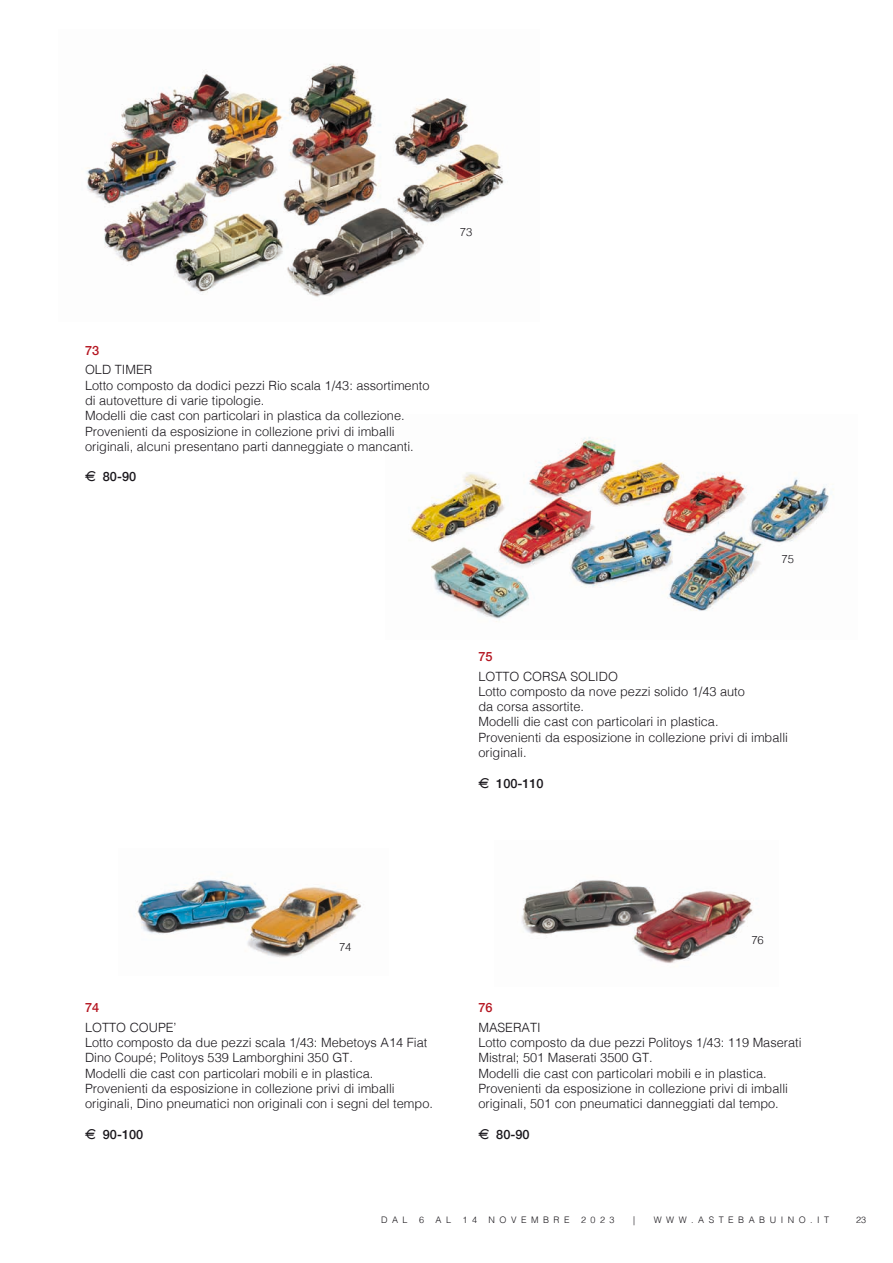
<style>
.page{position:relative;width:893px;height:1263px;background:#fff}
.page>*{position:absolute;margin:0;border:0;box-sizing:border-box;transform-origin:0 0}
.t1{font:300 12.75px/15.3px "Helvetica";color:#1a171c}
.t2{font:500 12.75px "Helvetica Neue";color:#1a171c}
.t3{font:500 12.75px "Helvetica Neue";letter-spacing:-.005em;color:#b51621}
.t4{font:300 11.25px "Helvetica";letter-spacing:-.005em;color:#1a171c}
.t5{font:300 9px "Helvetica";letter-spacing:.5em;color:#1a171c}
.s1{font-family:"Eurofont";font-weight:400}
</style>
<div class="page">
<img style="left:410px;top:437px;width:424px;height:185px">
<img style="left:86px;top:64px;width:418px;height:233px">
<img style="left:521px;top:880px;width:232px;height:83px">
<img style="left:137px;top:879px;width:224px;height:79px">
<p class="t4" style="left:460px;top:222px;width:14px">73</p>
<p class="t3" style="left:85px;top:340px;width:16px">73</p>
<p class="t1" style="left:85px;top:361px;width:346px">OLD TIMER<br>Lotto composto da dodici pezzi Rio scala 1/43: assortimento di autovetture di varie tipologie.<br>Modelli die cast con particolari in plastica da collezione.<br>Provenienti da esposizione in collezione privi di imballi originali, alcuni presentano parti danneggiate o mancanti.</p>
<p class="t2" style="left:85px;top:467px;width:53px"><span class="s1">E</span> 80-90</p>
<p class="t4" style="left:781px;top:549px;width:14px">75</p>
<p class="t3" style="left:478px;top:646px;width:16px">75</p>
<p class="t1" style="left:478px;top:667px;width:311px">LOTTO CORSA SOLIDO<br>Lotto composto da nove pezzi solido 1/43 auto<br>da corsa assortite.<br>Modelli die cast con particolari in plastica.<br>Provenienti da esposizione in collezione privi di imballi originali.</p>
<p class="t2" style="left:478px;top:773px;width:67px"><span class="s1">E</span> 100-110</p>
<p class="t4" style="left:339px;top:937px;width:14px">74</p>
<p class="t3" style="left:85px;top:997px;width:16px">74</p>
<p class="t1" style="left:85px;top:1019px;width:349px">LOTTO COUPE’<br>Lotto composto da due pezzi scala 1/43: Mebetoys A14 Fiat Dino Coupé; Politoys 539 Lamborghini 350 GT.<br>Modelli die cast con particolari mobili e in plastica.<br>Provenienti da esposizione in collezione privi di imballi originali, Dino pneumatici non originali con i segni del tempo.</p>
<p class="t2" style="left:85px;top:1124px;width:60px"><span class="s1">E</span> 90-100</p>
<p class="t4" style="left:751px;top:930px;width:14px">76</p>
<p class="t3" style="left:478px;top:997px;width:16px">76</p>
<p class="t1" style="left:478px;top:1019px;width:325px">MASERATI<br>Lotto composto da due pezzi Politoys 1/43: 119 Maserati Mistral; 501 Maserati 3500 GT.<br>Modelli die cast con particolari mobili e in plastica.<br>Provenienti da esposizione in collezione privi di imballi originali, 501 con pneumatici danneggiati dal tempo.</p>
<p class="t2" style="left:478px;top:1124px;width:53px"><span class="s1">E</span> 80-90</p>
<p class="t5" style="left:381px;top:1212px;width:28px">DAL</p>
<p class="t5" style="left:419px;top:1212px;width:7px">6</p>
<p class="t5" style="left:436px;top:1212px;width:17px">A L</p>
<p class="t5" style="left:463px;top:1212px;width:16px">1 4</p>
<p class="t5" style="left:489px;top:1212px;width:82px">NOVEMBRE</p>
<p class="t5" style="left:581px;top:1212px;width:35px">2023</p>
<p class="t5" style="left:633px;top:1212px;width:3px">|</p>
<p class="t5" style="left:654px;top:1212px;width:177px">WWW.ASTEBABUINO.IT</p>
<p class="t5" style="left:856px;top:1212px;width:12px">23</p>
</div>
